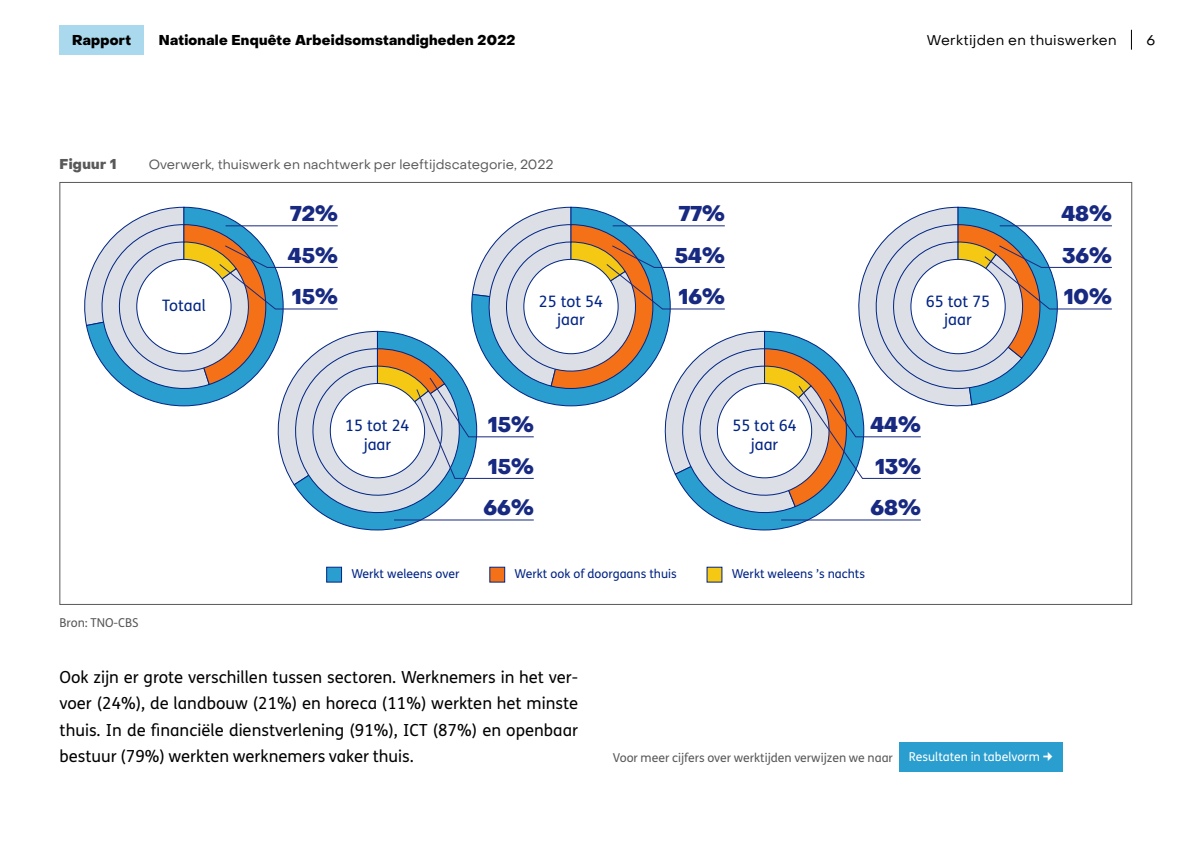
<style>
.page{position:relative;width:1191px;height:844px;background:#fff}
.page>*{position:absolute;margin:0;border:0;box-sizing:border-box;transform-origin:0 0}
.t1{font:800 21px "Object Sans";color:#172980}
.P_Body{font:16.62px/26.2px "FS Me";color:#000;text-align:justify}
.t2{font:15.75px/18.9px "FS Me";color:#002484;text-align:center}
.t3{font:800 14px "Object Sans";letter-spacing:.02em;color:#000}
.t4{font:14px "Object Sans";letter-spacing:.02em;color:#000}
.H6_TblKop{font:800 14px "Object Sans";letter-spacing:.025em;color:#595959}
.H6_TblKop-2{font:13.12px "Object Sans";color:#595959}
.t5{font:12.25px "FS Me";color:#002484}
.P_Verwijzing_tabel{font:12.25px "FS Me";color:#595959}
.t6{font:12.25px "FS Me";color:#fff}
.P_Onderschrift-Bron{font:12.25px "FS Me";color:#595959}
</style>
<div class="page">
<svg style="left:1131px;top:30px;width:1px;height:20px"></svg>
<div style="left:60px;top:25px;width:84px;height:30px;background:#aad8ec"></div>
<div style="left:326px;top:566px;width:16px;height:16px;background:#2a9ecf;border:1px solid #002484"></div>
<div style="left:489px;top:566px;width:16px;height:16px;background:#f57118"></div>
<div style="left:706px;top:566px;width:16px;height:16px;background:#f5c814"></div>
<svg style="left:84px;top:206px;width:1028px;height:324px"></svg>
<div style="left:137px;top:259px;width:94px;height:94px;background:#fff;border-radius:50%"></div>
<div style="left:330px;top:383px;width:94px;height:94px;background:#fff;border-radius:50%"></div>
<div style="left:717px;top:383px;width:94px;height:94px;background:#fff;border-radius:50%"></div>
<div style="left:524px;top:259px;width:94px;height:94px;background:#fff;border-radius:50%"></div>
<div style="left:911px;top:259px;width:94px;height:94px;background:#fff;border-radius:50%"></div>
<div style="left:898px;top:741px;width:164px;height:30px;background:#2a9ecf"></div>
<p class="t3" style="left:72px;top:31px;width:60px">Rapport</p>
<p class="t3" style="left:159px;top:31px;width:358px">Nationale Enquête Arbeidsomstandigheden 2022</p>
<p class="t4" style="left:926px;top:31px;width:191px">Werktijden en thuiswerken</p>
<p class="t4" style="left:1146px;top:31px;width:10px">6</p>
<h6 class="H6_TblKop" style="left:60px;top:155px;width:58px">Figuur 1</h6>
<h6 class="H6_TblKop-2" style="left:149px;top:156px;width:406px">Overwerk, thuiswerk en nachtwerk per leeftijdscategorie, 2022</h6>
<p class="t1" style="left:290px;top:201px;width:49px">72%</p>
<p class="t1" style="left:679px;top:201px;width:48px">77%</p>
<p class="t1" style="left:1061px;top:201px;width:52px">48%</p>
<p class="t1" style="left:288px;top:242px;width:51px">45%</p>
<p class="t1" style="left:675px;top:242px;width:51px">54%</p>
<p class="t1" style="left:1062px;top:242px;width:51px">36%</p>
<p class="t1" style="left:292px;top:284px;width:47px">15%</p>
<p class="t2" style="left:162px;top:295px;width:45px">Totaal</p>
<p class="t2" style="left:539px;top:291px;width:66px">25 tot 54 jaar</p>
<p class="t1" style="left:679px;top:284px;width:47px">16%</p>
<p class="t2" style="left:926px;top:291px;width:66px">65 tot 75 jaar</p>
<p class="t1" style="left:1064px;top:284px;width:49px">10%</p>
<p class="t1" style="left:488px;top:412px;width:47px">15%</p>
<p class="t2" style="left:345px;top:415px;width:66px">15 tot 24 jaar</p>
<p class="t2" style="left:732px;top:415px;width:66px">55 tot 64 jaar</p>
<p class="t1" style="left:870px;top:412px;width:52px">44%</p>
<p class="t1" style="left:488px;top:453px;width:47px">15%</p>
<p class="t1" style="left:875px;top:453px;width:47px">13%</p>
<p class="t1" style="left:483px;top:495px;width:52px">66%</p>
<p class="t1" style="left:870px;top:495px;width:52px">68%</p>
<p class="P_Onderschrift-Bron" style="left:60px;top:614px;width:81px">Bron: TNO-CBS</p>
<p class="t5" style="left:351px;top:565px;width:109px">Werkt weleens over</p>
<p class="t5" style="left:514px;top:565px;width:164px">Werkt ook of doorgaans thuis</p>
<p class="t5" style="left:732px;top:565px;width:135px">Werkt weleens ’s nachts</p>
<p class="P_Body" style="left:60px;top:663px;width:520px">Ook zijn er grote verschillen tussen sectoren. Werknemers in het ver&shy;voer (24%), de landbouw (21%) en horeca (11%) werkten het minste thuis. In de financiële dienstverlening (91%), ICT (87%) en openbaar bestuur (79%) werkten werknemers vaker thuis.</p>
<p class="P_Verwijzing_tabel" style="left:613px;top:749px;width:282px">Voor meer cijfers over werktijden verwijzen we naar</p>
<p class="t6" style="left:909px;top:747px;width:132px">Resultaten in tabelvorm</p>
</div>
